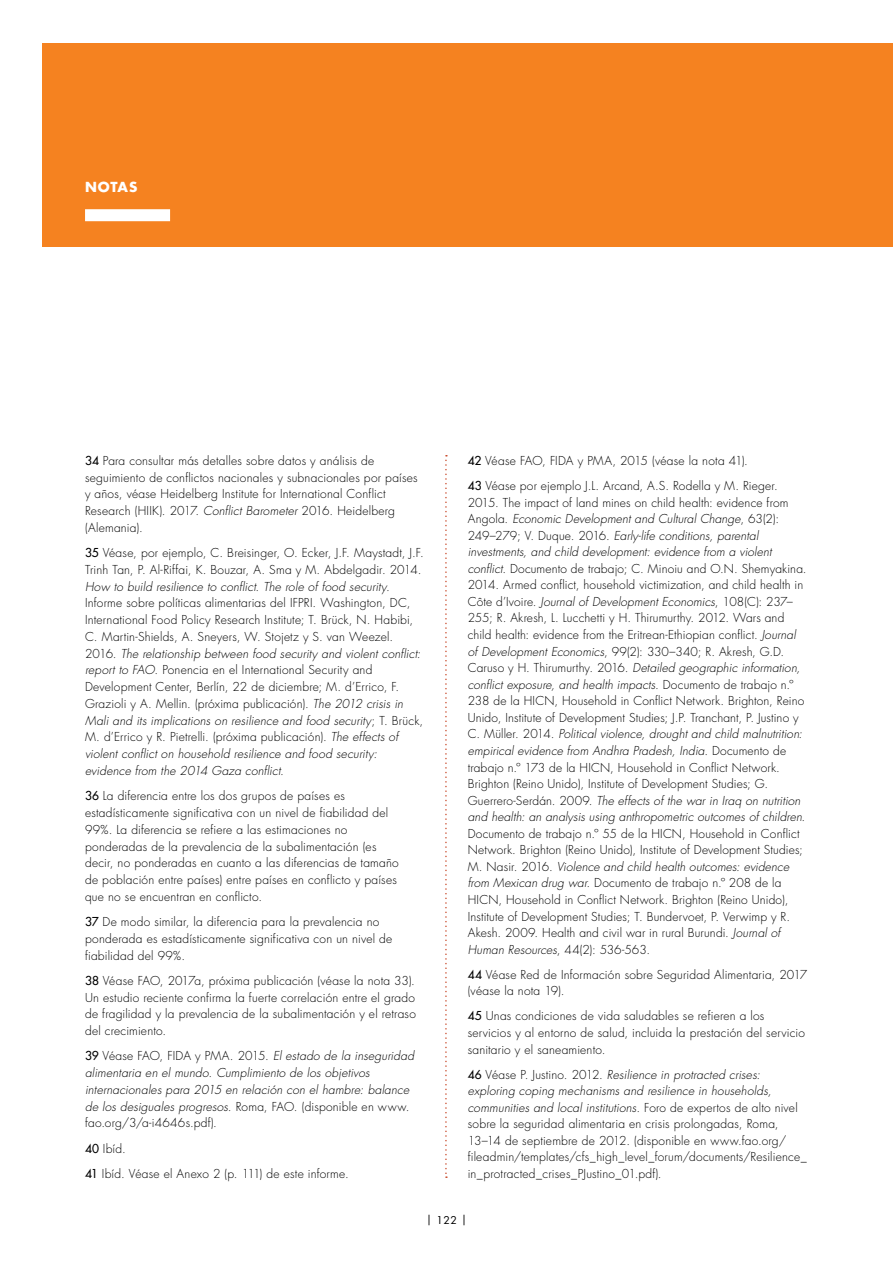
<style>
.page{position:relative;width:893px;height:1263px;background:#fff}
.page>*{position:absolute;margin:0;border:0;box-sizing:border-box;transform-origin:0 0}
.t1{font:700 13.5px "Futura Std";letter-spacing:.055em;color:#fff}
.t2{font:300 12px/16.5px "Futura Std";letter-spacing:.015em;color:#000}
.t3{font:italic 300 12px/16.8px "Futura Std";letter-spacing:.015em;color:#000}
.t4{font:10.5px "Futura Std";color:#000}
.s1{font-weight:500}
.s2{font-style:italic}
.s3{font-weight:500;font-style:normal}
.s4{font-style:normal}
</style>
<div class="page">
<div style="left:43px;top:43px;width:850px;height:204px;background:#f58220"></div>
<div style="left:85px;top:209px;width:85px;height:12px;background:#fff"></div>
<svg style="left:445px;top:455px;width:2px;height:723px"></svg>
<p class="t1" style="left:85px;top:178px;width:54px">NOTAS</p>
<p class="t2" style="left:85px;top:452px;width:334px"><span class="s1">34</span> Para consultar más detalles sobre datos y análisis de seguimiento de conflictos nacionales y subnacionales por países y años, véase Heidelberg Institute for International Conflict Research (HIIK). 2017. <span class="s2">Conflict Barometer</span> 2016. Heidelberg (Alemania).</p>
<p class="t2" style="left:85px;top:545px;width:340px"><span class="s1">35</span> Véase, por ejemplo, C. Breisinger, O. Ecker, J.F. Maystadt, J.F.<br>Trinh Tan, P. Al-Riffai, K. Bouzar, A. Sma y M. Abdelgadir. 2014.</p>
<p class="t3" style="left:85px;top:578px;width:306px">How to build resilience to conflict. The role of food security.</p>
<p class="t2" style="left:85px;top:595px;width:340px">Informe sobre políticas alimentarias del IFPRI. Washington, DC, International Food Policy Research Institute; T. Brück, N. Habibi, C. Martin-Shields, A. Sneyers, W. Stojetz y S. van Weezel.<br>2016. <span class="s2">The relationship between food security and violent conflict: report to FAO</span>. Ponencia en el International Security and Development Center, Berlín, 22 de diciembre; M. d’Errico, F.<br>Grazioli y A. Mellin. (próxima publicación). <span class="s2">The 2012 crisis in Mali and its implications on resilience and food security</span>; T. Brück, M. d’Errico y R. Pietrelli. (próxima publicación). <span class="s2">The effects of violent conflict on household resilience and food security: evidence from the 2014 Gaza conflict.</span></p>
<p class="t2" style="left:85px;top:788px;width:315px"><span class="s1">36</span> La diferencia entre los dos grupos de países es estadísticamente significativa con un nivel de fiabilidad del 99%. La diferencia se refiere a las estimaciones no ponderadas de la prevalencia de la subalimentación (es decir, no ponderadas en cuanto a las diferencias de tamaño de población entre países) entre países en conflicto y países que no se encuentran en conflicto.</p>
<p class="t2" style="left:85px;top:914px;width:309px"><span class="s1">37</span> De modo similar, la diferencia para la prevalencia no ponderada es estadísticamente significativa con un nivel de fiabilidad del 99%.</p>
<p class="t2" style="left:85px;top:972px;width:332px;text-align:justify"><span class="s1">38</span> Véase FAO, 2017a, próxima publicación (véase la nota 33).<br>Un estudio reciente confirma la fuerte correlación entre el grado de fragilidad y la prevalencia de la subalimentación y el retraso del crecimiento.</p>
<p class="t3" style="left:85px;top:1048px;width:331px"><span class="s3">39</span> <span class="s4">Véase FAO, FIDA y PMA. 2015.</span> El estado de la inseguridad alimentaria en el mundo. Cumplimiento de los objetivos internacionales para 2015 en relación con el hambre: balance de los desiguales progresos. <span class="s4">Roma, FAO. (disponible en www. fao.org/3/a-i4646s.pdf).</span></p>
<p class="t2" style="left:85px;top:1136px;width:265px;line-height:25.2px"><span class="s1">40</span> Ibíd.<br><span class="s1">41</span> Ibíd. Véase el Anexo 2 (p. 111) de este informe.</p>
<p class="t2" style="left:468px;top:448px;width:312px;line-height:25px"><span class="s1">42</span> Véase FAO, FIDA y PMA, 2015 (véase la nota 41).<br><span class="s1">43</span> Véase por ejemplo J.L. Arcand, A.S. Rodella y M. Rieger.</p>
<p class="t2" style="left:468px;top:494px;width:340px">2015. The impact of land mines on child health: evidence from Angola. <span class="s2">Economic Development and Cultural Change</span>, 63(2):<br>249–279; V. Duque. 2016. <span class="s2">Early-life conditions, parental investments, and child development: evidence from a violent conflict</span>. Documento de trabajo; C. Minoiu and O.N. Shemyakina.<br>2014. Armed conflict, household victimization, and child health in Côte d’Ivoire. <span class="s2">Journal of Development Economics</span>, 108(C): 237– 255; R. Akresh, L. Lucchetti y H. Thirumurthy. 2012. Wars and child health: evidence from the Eritrean-Ethiopian conflict. <span class="s2">Journal of Development Economics</span>, 99(2): 330–340; R. Akresh, G.D.<br>Caruso y H. Thirumurthy. 2016. <span class="s2">Detailed geographic information, conflict exposure, and health impacts.</span> Documento de trabajo n.º 238 de la HICN, Household in Conflict Network. Brighton, Reino Unido, Institute of Development Studies; J.P. Tranchant, P. Justino y C. Müller. 2014. <span class="s2">Political violence, drought and child malnutrition: empirical evidence from Andhra Pradesh, India</span>. Documento de trabajo n.º 173 de la HICN, Household in Conflict Network.<br>Brighton (Reino Unido), Institute of Development Studies; G.<br>Guerrero-Serdán. 2009. <span class="s2">The effects of the war in Iraq on nutrition and health: an analysis using anthropometric outcomes of children.</span></p>
<p class="t2" style="left:468px;top:825px;width:337px">Documento de trabajo n.º 55 de la HICN, Household in Conflict Network. Brighton (Reino Unido), Institute of Development Studies; M. Nasir. 2016. <span class="s2">Violence and child health outcomes: evidence from Mexican drug war.</span> Documento de trabajo n.º 208 de la HICN, Household in Conflict Network. Brighton (Reino Unido), Institute of Development Studies; T. Bundervoet, P. Verwimp y R.<br>Akesh. 2009. Health and civil war in rural Burundi. <span class="s2">Journal of Human Resources</span>, 44(2): 536-563.</p>
<p class="t2" style="left:468px;top:966px;width:341px"><span class="s1">44</span> Véase Red de Información sobre Seguridad Alimentaria, 2017 (véase la nota 19).</p>
<p class="t2" style="left:468px;top:1008px;width:339px"><span class="s1">45</span> Unas condiciones de vida saludables se refieren a los servicios y al entorno de salud, incluida la prestación del servicio sanitario y el saneamiento.</p>
<p class="t2" style="left:468px;top:1066px;width:340px"><span class="s1">46</span> Véase P. Justino. 2012. <span class="s2">Resilience in protracted crises: exploring coping mechanisms and resilience in households, communities and local institutions.</span> Foro de expertos de alto nivel sobre la seguridad alimentaria en crisis prolongadas, Roma, 13–14 de septiembre de 2012. (disponible en www.fao.org/ fileadmin/templates/cfs_high_level_forum/documents/Resilience_ in_protracted_crises_PJustino_01.pdf).</p>
<p class="t4" style="left:426px;top:1214px;width:42px">| 122 |</p>
</div>
